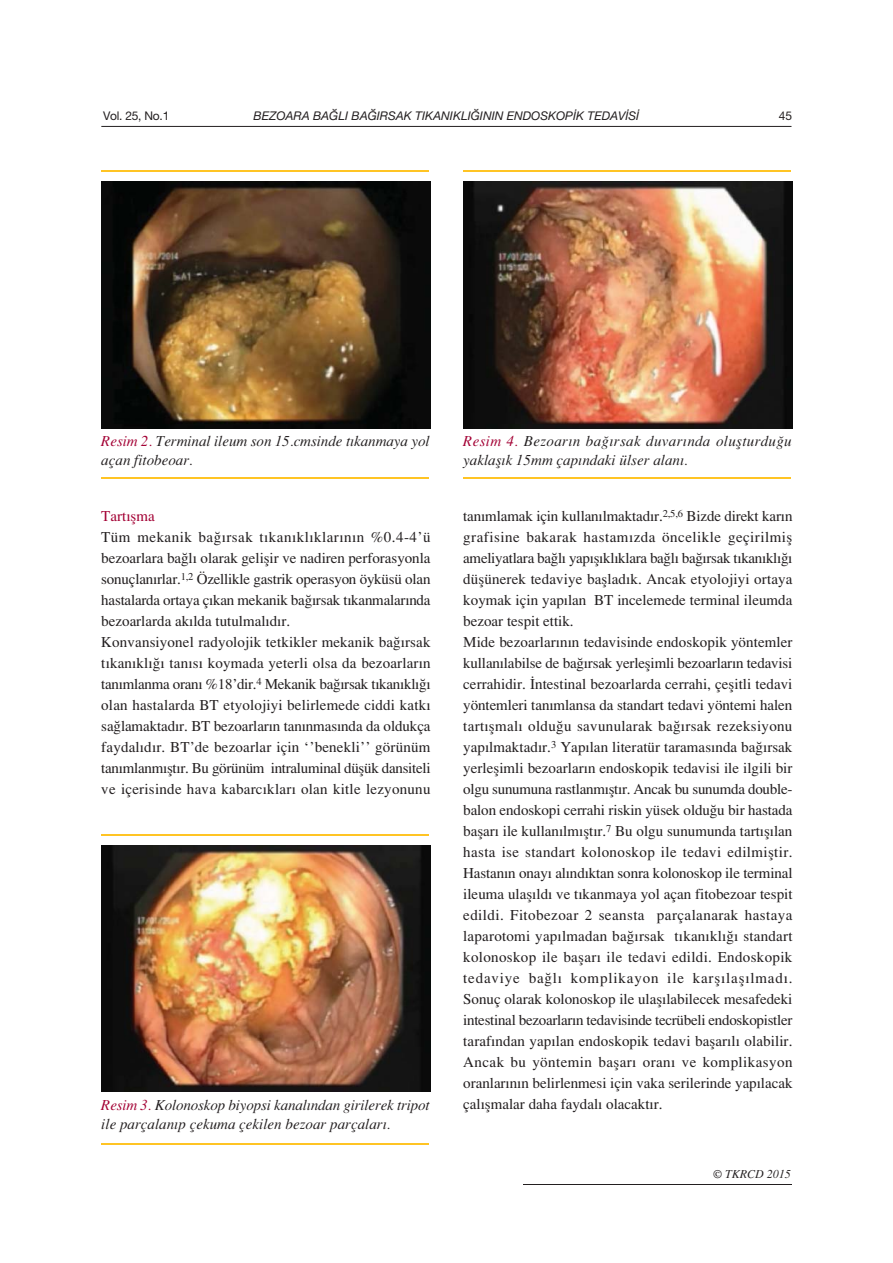
<style>
.page{position:relative;width:893px;height:1263px;background:#fff}
.page>*{position:absolute;margin:0;border:0;box-sizing:border-box;transform-origin:0 0}
.t1{font:15px/21px "Times Turk";color:#231f20}
.t2{font:italic 15px/18.9px "Times Turk";color:#231f20}
.t3{font:italic 15px/18.9px "Times Turk";letter-spacing:.02em;color:#231f20}
.t4{font:15px "Times Turk";color:#a30134}
.t5{font:12px "Helvetica T Italic";color:#231f20}
.t6{font:12px "Helvetica T";letter-spacing:-.02em;color:#231f20}
.t7{font:italic 12px "Times Turk";color:#231f20}
.s1{color:#a30134}
</style>
<div class="page">
<hr style="left:101px;top:170px;width:328px;height:2px;background:#ffc424">
<hr style="left:101px;top:477px;width:328px;height:1px;background:#ffc424">
<img style="left:101px;top:182px;width:329px;height:246px">
<hr style="left:101px;top:126px;width:690px;height:1px;background:#231f20">
<hr style="left:523px;top:1184px;width:268px;height:1px;background:#231f20">
<hr style="left:101px;top:834px;width:328px;height:1px;background:#ffc424">
<hr style="left:101px;top:1143px;width:328px;height:1px;background:#ffc424">
<img style="left:101px;top:845px;width:329px;height:246px">
<hr style="left:463px;top:170px;width:328px;height:2px;background:#ffc424">
<hr style="left:463px;top:477px;width:328px;height:1px;background:#ffc424">
<img style="left:463px;top:182px;width:329px;height:246px">
<p class="t5" style="left:253px;top:111px;width:387px">BEZOARA BA⁄LI BA⁄IRSAK TIKANIKLI⁄ININ ENDOSKOP‹K TEDAV‹S‹</p>
<p class="t6" style="left:103px;top:111px;width:68px">Vol. 25, No.1</p>
<p class="t6" style="left:778px;top:111px;width:15px">45</p>
<p class="t2" style="left:101px;top:433px;width:330px"><span class="s1">Resim 2.</span> Terminal ileum son 15.cmsinde t›kanmaya yol açan fitobeoar.</p>
<p class="t4" style="left:101px;top:511px;width:55px">Tart›flma</p>
<p class="t1" style="left:101px;top:528px;width:331px">Tüm mekanik ba¤›rsak t›kan›kl›klar›n›n %0.4-4’ü bezoarlara ba¤l› olarak geliflir ve nadiren perforasyonla sonuçlan›rlar.<sup>1,2</sup> Özellikle gastrik operasyon öyküsü olan hastalarda ortaya ç›kan mekanik ba¤›rsak t›kanmalar›nda bezoarlarda ak›lda tutulmal›d›r.<br>Konvansiyonel radyolojik tetkikler mekanik ba¤›rsak t›kan›kl›¤› tan›s› koymada yeterli olsa da bezoarlar›n tan›mlanma oran› %18’dir.<sup>4</sup> Mekanik ba¤›rsak t›kan›kl›¤› olan hastalarda BT etyolojiyi belirlemede ciddi katk› sa¤lamaktad›r. BT bezoarlar›n tan›nmas›nda da oldukça faydal›d›r. BT’de bezoarlar için ‘’benekli’’ görünüm tan›mlanm›flt›r. Bu görünüm intraluminal düflük dansiteli ve içerisinde hava kabarc›klar› olan kitle lezyonunu</p>
<p class="t2" style="left:101px;top:1097px;width:330px"><span class="s1">Resim 3.</span> Kolonoskop biyopsi kanal›ndan girilerek tripot ile parçalan›p çekuma çekilen bezoar parçalar›.</p>
<p class="t3" style="left:463px;top:433px;width:330px"><span class="s1">Resim 4.</span> Bezoar›n ba¤›rsak duvar›nda oluflturdu¤u yaklafl›k 15mm çap›ndaki ülser alan›.</p>
<p class="t1" style="left:463px;top:507px;width:331px">tan›mlamak için kullan›lmaktad›r.<sup>2,5,6</sup> Bizde direkt kar›n grafisine bakarak hastam›zda öncelikle geçirilmifl ameliyatlara ba¤l› yap›fl›kl›klara ba¤l› ba¤›rsak t›kan›kl›¤› düflünerek tedaviye bafllad›k. Ancak etyolojiyi ortaya koymak için yap›lan BT incelemede terminal ileumda bezoar tespit ettik.<br>Mide bezoarlar›n›n tedavisinde endoskopik yöntemler kullan›labilse de ba¤›rsak yerleflimli bezoarlar›n tedavisi cerrahidir. ‹ntestinal bezoarlarda cerrahi, çeflitli tedavi yöntemleri tan›mlansa da standart tedavi yöntemi halen tart›flmal› oldu¤u savunularak ba¤›rsak rezeksiyonu yap›lmaktad›r.<sup>3</sup> Yap›lan literatür taramas›nda ba¤›rsak yerleflimli bezoarlar›n endoskopik tedavisi ile ilgili bir olgu sunumuna rastlanm›flt›r. Ancak bu sunumda double&shy;balon endoskopi cerrahi riskin yüsek oldu¤u bir hastada baflar› ile kullan›lm›flt›r.<sup>7</sup> Bu olgu sunumunda tart›fl›lan hasta ise standart kolonoskop ile tedavi edilmifltir.<br>Hastan›n onay› al›nd›ktan sonra kolonoskop ile terminal ileuma ulafl›ld› ve t›kanmaya yol açan fitobezoar tespit edildi. Fitobezoar 2 seansta parçalanarak hastaya laparotomi yap›lmadan ba¤›rsak t›kan›kl›¤› standart kolonoskop ile baflar› ile tedavi edildi. Endoskopik tedaviye ba¤l› komplikayon ile karfl›lafl›lmad›.<br>Sonuç olarak kolonoskop ile ulafl›labilecek mesafedeki intestinal bezoarlar›n tedavisinde tecrübeli endoskopistler taraf›ndan yap›lan endoskopik tedavi baflar›l› olabilir.<br>Ancak bu yöntemin baflar› oran› ve komplikasyon oranlar›n›n belirlenmesi için vaka serilerinde yap›lacak çal›flmalar daha faydal› olacakt›r.</p>
<p class="t7" style="left:713px;top:1170px;width:79px">© TKRCD 2015</p>
</div>
